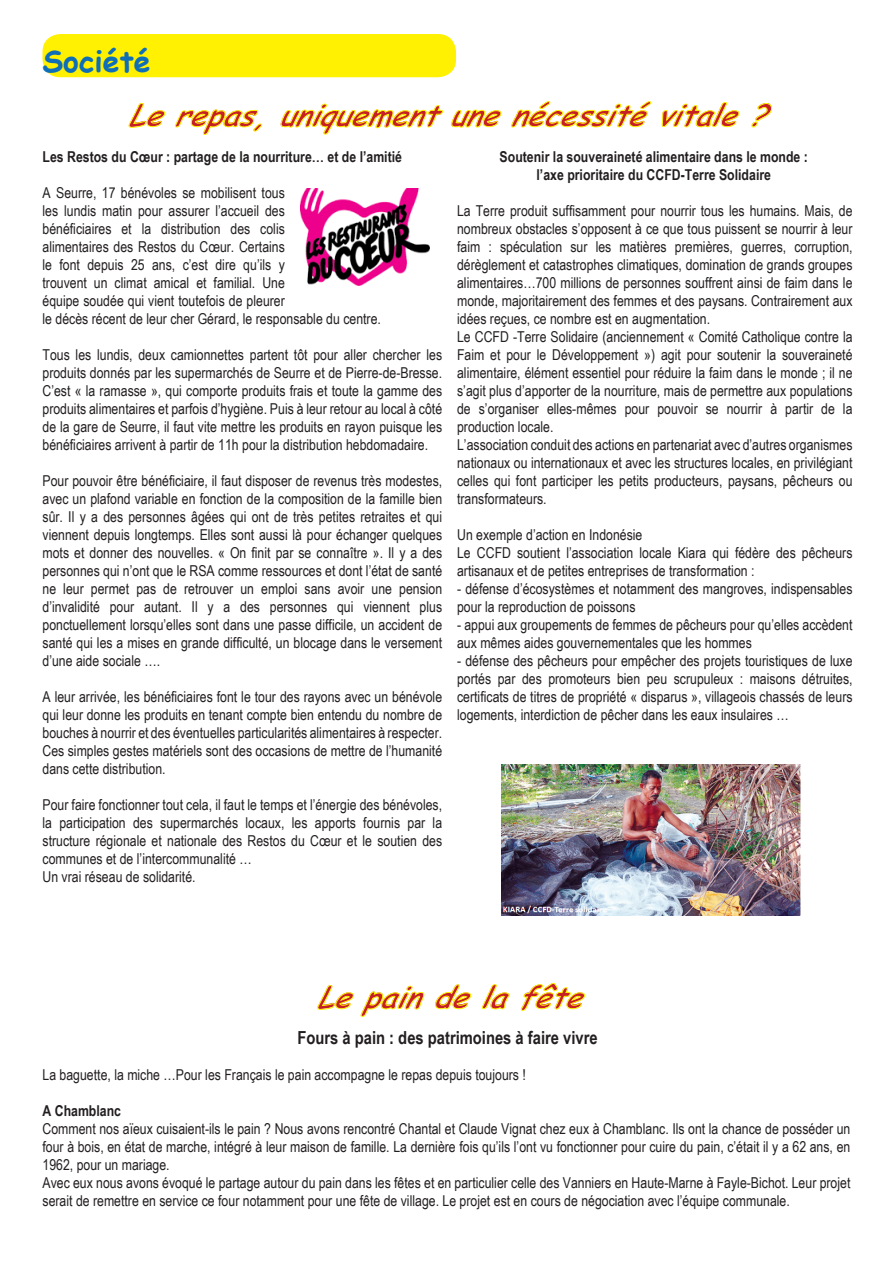
<style>
.page{position:relative;width:893px;height:1263px;background:#fff}
.page>*{position:absolute;margin:0;border:0;box-sizing:border-box;transform-origin:0 0}
.Titre_Article{font:italic 700 30px "Comic Sans MS";color:#c52026}
.Rubriques{font:700 30px "Comic Sans MS";color:#0e6eb8}
.t1{font:700 18px "Arial Narrow";color:#231f20}
.t2{font:15px/18px "Arial Narrow";color:#231f20;text-align:justify}
.t3{font:700 15px "Arial Narrow";color:#231f20}
</style>
<div class="page">
<div style="left:43px;top:34px;width:413px;height:43px;background:#fff101;border-radius:18px"></div>
<svg style="left:128px;top:103px;width:38px;height:25px"></svg>
<svg style="left:175px;top:109px;width:87px;height:26px"></svg>
<svg style="left:280px;top:103px;width:163px;height:32px"></svg>
<svg style="left:451px;top:109px;width:51px;height:19px"></svg>
<svg style="left:511px;top:101px;width:140px;height:27px"></svg>
<svg style="left:661px;top:102px;width:79px;height:26px"></svg>
<svg style="left:751px;top:103px;width:21px;height:25px"></svg>
<img style="left:300px;top:188px;width:129px;height:98px">
<img style="left:501px;top:764px;width:299px;height:152px">
<svg style="left:317px;top:985px;width:108px;height:32px"></svg>
<svg style="left:435px;top:984px;width:37px;height:26px"></svg>
<svg style="left:481px;top:984px;width:29px;height:26px"></svg>
<svg style="left:521px;top:982px;width:64px;height:29px"></svg>
<p class="Rubriques" style="left:43px;top:39px;width:110px">Société</p>
<p class="Titre_Article" style="left:128px;top:93px;width:659px">Lerepas,uniquementunenécessitévitale?</p>
<p class="t3" style="left:43px;top:145px;width:361px">Les Restos du Cœur : partage de la nourriture… et de l’amitié</p>
<p class="t2" style="left:43px;top:183px;width:340px;text-align:left">A Seurre, 17 bénévoles se mobilisent tous<br>les lundis matin pour assurer l’accueil des<br>bénéficiaires et la distribution des colis<br>alimentaires des Restos du Cœur. Certains<br>le font depuis 25 ans, c’est dire qu’ils y<br>trouvent un climat amical et familial. Une<br>équipe soudée qui vient toutefois de pleurer<br>le décès récent de leur cher Gérard, le responsable du centre.</p>
<p class="t2" style="left:43px;top:345px;width:401px">Tous les lundis, deux camionnettes partent tôt pour aller chercher les produits donnés par les supermarchés de Seurre et de Pierre-de-Bresse.<br>C’est « la ramasse », qui comporte produits frais et toute la gamme des produits alimentaires et parfois d’hygiène. Puis à leur retour au local à côté de la gare de Seurre, il faut vite mettre les produits en rayon puisque les bénéficiaires arrivent à partir de 11h pour la distribution hebdomadaire.</p>
<p class="t2" style="left:43px;top:471px;width:401px">Pour pouvoir être bénéficiaire, il faut disposer de revenus très modestes, avec un plafond variable en fonction de la composition de la famille bien sûr. Il y a des personnes âgées qui ont de très petites retraites et qui viennent depuis longtemps. Elles sont aussi là pour échanger quelques mots et donner des nouvelles. « On finit par se connaître ». Il y a des personnes qui n’ont que le RSA comme ressources et dont l’état de santé ne leur permet pas de retrouver un emploi sans avoir une pension d’invalidité pour autant. Il y a des personnes qui viennent plus ponctuellement lorsqu’elles sont dans une passe difficile, un accident de santé qui les a mises en grande difficulté, un blocage dans le versement d’une aide sociale ….</p>
<p class="t2" style="left:43px;top:687px;width:401px">A leur arrivée, les bénéficiaires font le tour des rayons avec un bénévole qui leur donne les produits en tenant compte bien entendu du nombre de bouches à nourrir et des éventuelles particularités alimentaires à respecter.<br>Ces simples gestes matériels sont des occasions de mettre de l’humanité dans cette distribution.</p>
<p class="t2" style="left:43px;top:795px;width:401px">Pour faire fonctionner tout cela, il faut le temps et l’énergie des bénévoles, la participation des supermarchés locaux, les apports fournis par la structure régionale et nationale des Restos du Cœur et le soutien des communes et de l’intercommunalité …</p>
<p class="t2" style="left:43px;top:867px;width:155px">Un vrai réseau de solidarité.</p>
<p class="t3" style="left:500px;top:145px;width:310px">Soutenir la souveraineté alimentaire dans le monde :</p>
<p class="t3" style="left:537px;top:163px;width:236px">l’axe prioritaire du CCFD-Terre Solidaire</p>
<p class="t2" style="left:457px;top:201px;width:397px">La Terre produit suffisamment pour nourrir tous les humains. Mais, de nombreux obstacles s’opposent à ce que tous puissent se nourrir à leur faim : spéculation sur les matières premières, guerres, corruption, dérèglement et catastrophes climatiques, domination de grands groupes alimentaires…700 millions de personnes souffrent ainsi de faim dans le monde, majoritairement des femmes et des paysans. Contrairement aux idées reçues, ce nombre est en augmentation.</p>
<p class="t2" style="left:457px;top:327px;width:397px">Le CCFD -Terre Solidaire (anciennement « Comité Catholique contre la Faim et pour le Développement ») agit pour soutenir la souveraineté alimentaire, élément essentiel pour réduire la faim dans le monde ; il ne s’agit plus d’apporter de la nourriture, mais de permettre aux populations de s’organiser elles-mêmes pour pouvoir se nourrir à partir de la production locale.</p>
<p class="t2" style="left:457px;top:435px;width:397px">L’association conduit des actions en partenariat avec d’autres organismes nationaux ou internationaux et avec les structures locales, en privilégiant celles qui font participer les petits producteurs, paysans, pêcheurs ou transformateurs.</p>
<p class="t2" style="left:457px;top:525px;width:187px">Un exemple d’action en Indonésie</p>
<p class="t2" style="left:457px;top:543px;width:397px">Le CCFD soutient l’association locale Kiara qui fédère des pêcheurs artisanaux et de petites entreprises de transformation :</p>
<p class="t2" style="left:457px;top:579px;width:397px">- défense d’écosystèmes et notamment des mangroves, indispensables pour la reproduction de poissons</p>
<p class="t2" style="left:457px;top:615px;width:397px">- appui aux groupements de femmes de pêcheurs pour qu’elles accèdent aux mêmes aides gouvernementales que les hommes</p>
<p class="t2" style="left:457px;top:651px;width:397px">- défense des pêcheurs pour empêcher des projets touristiques de luxe portés par des promoteurs bien peu scrupuleux : maisons détruites, certificats de titres de propriété « disparus », villageois chassés de leurs logements, interdiction de pêcher dans les eaux insulaires …</p>
<p class="Titre_Article" style="left:316px;top:975px;width:286px">Lepaindelafête</p>
<p class="t1" style="left:297px;top:1024px;width:302px">Fours à pain : des patrimoines à faire vivre</p>
<p class="t2" style="left:43px;top:1065px;width:485px">La baguette, la miche …Pour les Français le pain accompagne le repas depuis toujours !</p>
<p class="t3" style="left:43px;top:1099px;width:80px">A Chamblanc</p>
<p class="t2" style="left:43px;top:1119px;width:809px">Comment nos aïeux cuisaient-ils le pain ? Nous avons rencontré Chantal et Claude Vignat chez eux à Chamblanc. Ils ont la chance de posséder un four à bois, en état de marche, intégré à leur maison de famille. La dernière fois qu’ils l’ont vu fonctionner pour cuire du pain, c’était il y a 62 ans, en 1962, pour un mariage.</p>
<p class="t2" style="left:43px;top:1173px;width:809px">Avec eux nous avons évoqué le partage autour du pain dans les fêtes et en particulier celle des Vanniers en Haute-Marne à Fayle-Bichot. Leur projet serait de remettre en service ce four notamment pour une fête de village. Le projet est en cours de négociation avec l’équipe communale.</p>
</div>
